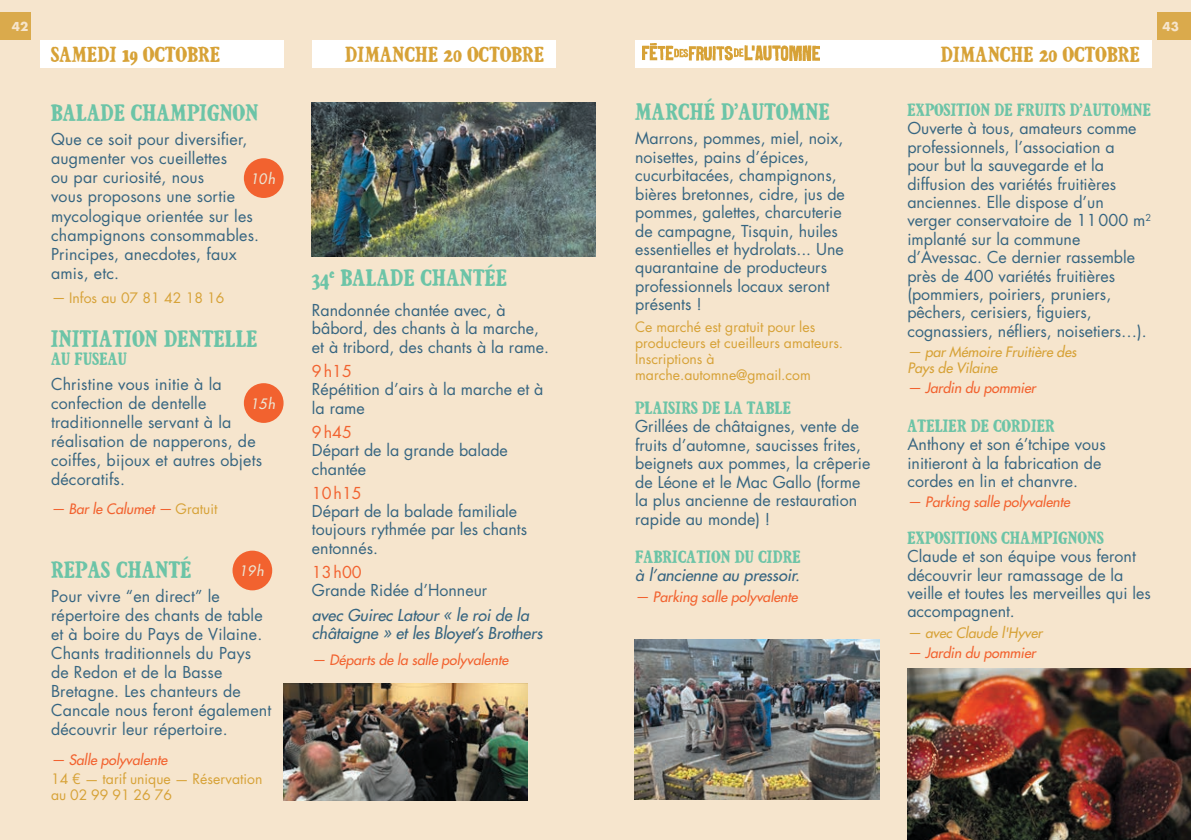
<style>
.page{position:relative;width:1191px;height:840px;background:#fff}
.page>*{position:absolute;margin:0;border:0;box-sizing:border-box;transform-origin:0 0}
.t1{font:24px "Plantin Heavy Condensedfelttip";color:#6cc4a7}
.t2{font:22px "Plantin Heavy Condensedfelttip";color:#d7a237}
.t3{font:18px "Plantin Heavy Condensedfelttip";color:#6cc4a7}
.t4{font:16px/18.4px "Futura Std";color:#366581}
.t5{font:italic 500 16px/18.4px "Futura Std";color:#366581}
.t6{font:16px "Futura Std";color:#f2622f}
.t7{font:14px/16px "Futura Std";color:#d7a237}
.t8{font:italic 500 14px "Futura Std";color:#f2622f}
.t9{font:italic 500 14px/16px "Futura Std";color:#d7a237}
.t10{font:italic 500 14px "Futura Std";letter-spacing:.035em;color:#ece5d3}
.t11{font:700 12px "Futura Std";color:#f6e5cd}
.s1{font-weight:500;font-style:italic}
.s2{font-weight:400;font-style:normal;color:#d7a237}
</style>
<div class="page">
<div style="left:0;top:0;width:595px;height:839px;background:#f6e5cd"></div>
<div style="left:595px;top:0;width:596px;height:839px;background:#f6e5cd"></div>
<div style="left:40px;top:40px;width:243px;height:27px;background:#fff"></div>
<div style="left:0;top:12px;width:31px;height:28px;background:#daaa4c"></div>
<div style="left:1157px;top:12px;width:34px;height:28px;background:#daaa4c"></div>
<div style="left:635px;top:40px;width:516px;height:27px;background:#fff"></div>
<div style="left:312px;top:40px;width:244px;height:27px;background:#fff"></div>
<img style="left:643px;top:43px;width:176px;height:18px">
<img style="left:283px;top:683px;width:244px;height:116px">
<div style="left:232px;top:550px;width:40px;height:40px;background:#f2622f;border-radius:50%"></div>
<div style="left:244px;top:158px;width:39px;height:40px;background:#f2622f;border-radius:50%"></div>
<div style="left:244px;top:383px;width:39px;height:39px;background:#f2622f;border-radius:50%"></div>
<img style="left:907px;top:668px;width:284px;height:171px">
<img style="left:312px;top:102px;width:283px;height:154px">
<img style="left:635px;top:639px;width:244px;height:160px">
<p class="t11" style="left:12px;top:18px;width:18px">42</p>
<p class="t11" style="left:1162px;top:18px;width:18px">43</p>
<h2 class="t2" style="left:51px;top:42px;width:171px">SAMEDI 19 OCTOBRE</h2>
<h1 class="t1" style="left:51px;top:99px;width:209px">BALADE CHAMPIGNON</h1>
<p class="t4" style="left:51px;top:130px;width:210px;line-height:19px">Que ce soit pour diversifier, augmenter vos cueillettes<br>ou par curiosité, nous<br>vous proposons une sortie mycologique orientée sur les champignons consommables.<br>Principes, anecdotes, faux amis, etc.</p>
<p class="t7" style="left:51px;top:290px;width:175px"><span class="s1">—</span> Infos au 07 81 42 18 16</p>
<h1 class="t1" style="left:51px;top:325px;width:208px">INITIATION DENTELLE</h1>
<p class="t3" style="left:51px;top:349px;width:78px">AU FUSEAU</p>
<p class="t4" style="left:51px;top:374px;width:213px;line-height:19px">Christine vous initie à la confection de dentelle traditionnelle servant à la réalisation de napperons, de coiffes, bijoux et autres objets décoratifs.</p>
<p class="t8" style="left:51px;top:500px;width:168px">— Bar le Calumet — <span class="s2">Gratuit</span></p>
<p class="t10" style="left:251px;top:170px;width:26px">10h</p>
<p class="t10" style="left:251px;top:394px;width:26px">15h</p>
<h1 class="t1" style="left:51px;top:555px;width:142px">REPAS CHANTÉ</h1>
<p class="t4" style="left:51px;top:586px;width:222px;line-height:19px">Pour vivre “en direct” le répertoire des chants de table et à boire du Pays de Vilaine.<br>Chants traditionnels du Pays de Redon et de la Basse<br>Bretagne. Les chanteurs de<br>Cancale nous feront également découvrir leur répertoire.</p>
<p class="t8" style="left:51px;top:750px;width:118px">— Salle polyvalente</p>
<p class="t7" style="left:51px;top:770px;width:213px">14 € — tarif unique — Réservation au 02 99 91 26 76</p>
<p class="t10" style="left:239px;top:562px;width:26px">19h</p>
<h2 class="t2" style="left:345px;top:42px;width:201px">DIMANCHE 20 OCTOBRE</h2>
<h2 class="t2" style="left:940px;top:42px;width:201px">DIMANCHE 20 OCTOBRE</h2>
<h1 class="t1" style="left:312px;top:264px;width:197px">34<sup>e</sup> BALADE CHANTÉE</h1>
<p class="t4" style="left:312px;top:301px;width:239px">Randonnée chantée avec, à bâbord, des chants à la marche, et à tribord, des chants à la rame.</p>
<p class="t6" style="left:312px;top:360px;width:42px">9h15</p>
<p class="t4" style="left:312px;top:380px;width:233px">Répétition d’airs à la marche et à la rame</p>
<p class="t6" style="left:312px;top:421px;width:42px">9h45</p>
<p class="t4" style="left:312px;top:441px;width:197px">Départ de la grande balade chantée</p>
<p class="t6" style="left:312px;top:482px;width:51px">10h15</p>
<p class="t4" style="left:312px;top:502px;width:217px">Départ de la balade familiale toujours rythmée par les chants entonnés.</p>
<p class="t6" style="left:312px;top:561px;width:51px">13h00</p>
<p class="t4" style="left:312px;top:581px;width:177px">Grande Ridée d’Honneur</p>
<p class="t5" style="left:312px;top:605px;width:232px">avec Guirec Latour « le roi de la châtaigne » et les Bloyet’s Brothers</p>
<p class="t8" style="left:312px;top:650px;width:198px">— Départs de la salle polyvalente</p>
<h1 class="t1" style="left:635px;top:99px;width:196px">MARCHÉ D'AUTOMNE</h1>
<p class="t4" style="left:635px;top:129px;width:211px">Marrons, pommes, miel, noix, noisettes, pains d’épices, cucurbitacées, champignons, bières bretonnes, cidre, jus de pommes, galettes, charcuterie de campagne, Tisquin, huiles essentielles et hydrolats... Une quarantaine de producteurs professionnels locaux seront présents !</p>
<p class="t7" style="left:635px;top:319px;width:209px">Ce marché est gratuit pour les producteurs et cueilleurs amateurs.<br>Inscriptions à marche.automne@gmail.com</p>
<p class="t3" style="left:635px;top:397px;width:157px">PLAISIRS DE LA TABLE</p>
<p class="t4" style="left:635px;top:417px;width:237px">Grillées de châtaignes, vente de fruits d’automne, saucisses frites, beignets aux pommes, la crêperie de Léone et le Mac Gallo (forme la plus ancienne de restauration rapide au monde) !</p>
<p class="t3" style="left:635px;top:546px;width:167px">FABRICATION DU CIDRE</p>
<p class="t5" style="left:635px;top:566px;width:166px">à l’ancienne au pressoir.</p>
<p class="t8" style="left:635px;top:587px;width:164px">— Parking salle polyvalente</p>
<p class="t3" style="left:907px;top:99px;width:245px">EXPOSITION DE FRUITS D'AUTOMNE</p>
<p class="t4" style="left:907px;top:119px;width:245px">Ouverte à tous, amateurs comme professionnels, l’association a<br>pour but la sauvegarde et la diffusion des variétés fruitières anciennes. Elle dispose d’un verger conservatoire de 11000 m<sup>2 </sup>implanté sur la commune d’Avessac. Ce dernier rassemble près de 400 variétés fruitières (pommiers, poiriers, pruniers, pêchers, cerisiers, figuiers, cognassiers, néfliers, noisetiers…).</p>
<p class="t9" style="left:907px;top:344px;width:171px">— par Mémoire Fruitière des<br>Pays de Vilaine</p>
<p class="t8" style="left:907px;top:379px;width:130px">— Jardin du pommier</p>
<p class="t3" style="left:907px;top:415px;width:149px">ATELIER DE CORDIER</p>
<p class="t4" style="left:907px;top:435px;width:200px">Anthony et son é’tchipe vous initieront à la fabrication de cordes en lin et chanvre.</p>
<p class="t8" style="left:907px;top:493px;width:164px">— Parking salle polyvalente</p>
<p class="t3" style="left:907px;top:527px;width:198px">EXPOSITIONS CHAMPIGNONS</p>
<p class="t4" style="left:907px;top:547px;width:245px">Claude et son équipe vous feront découvrir leur ramassage de la veille et toutes les merveilles qui les accompagnent.</p>
<p class="t9" style="left:907px;top:624px;width:137px">— avec Claude l'Hyver</p>
<p class="t8" style="left:907px;top:643px;width:130px">— Jardin du pommier</p>
</div>
